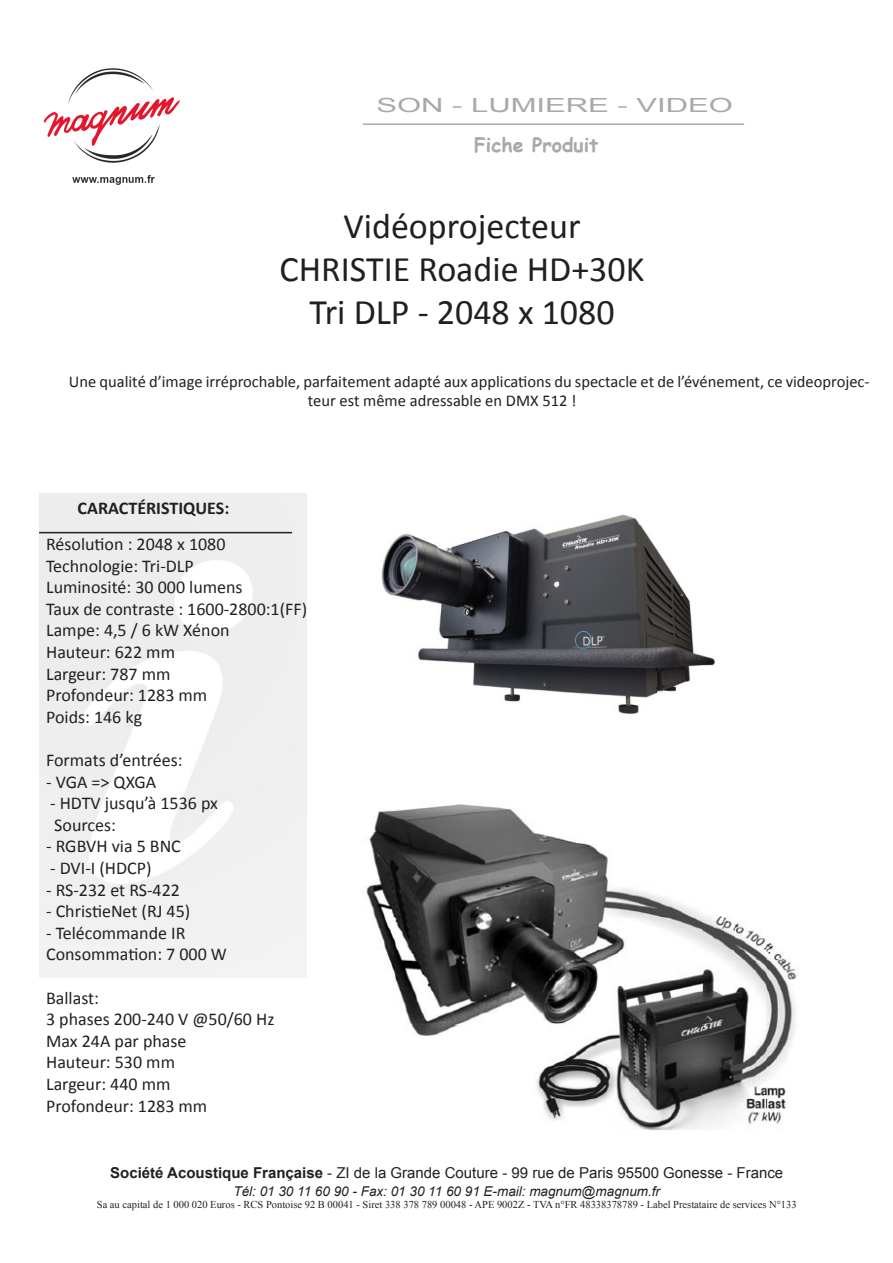
<style>
.page{position:relative;width:893px;height:1263px;background:#fff}
.page>*{position:absolute;margin:0;border:0;box-sizing:border-box;transform-origin:0 0}
.t1{font:36px "Calibri";color:#231f20}
.t2{font:19.5px "Arial";color:#a8a9ad;scale:1.59 1}
.t3{font:700 19.5px "Comic Sans MS";color:#a8a9ad}
.t4{font:18px "Calibri";color:#231f20}
.t5{font:700 18px "Calibri";color:#231f20}
.t6{font:16.5px/19.8px "Calibri";color:#231f20}
.t7{font:15px "Arial";color:#231f20}
.t8{font:italic 13.5px "Arial";color:#231f20}
.t9{font:10.5px "Times New Roman";color:#231f20}
.s1{font-weight:700}
</style>
<div class="page">
<hr style="left:363px;top:123px;width:381px;height:2px;background:#a8a9ad">
<img style="left:43px;top:68px;width:137px;height:117px">
<hr style="left:39px;top:532px;width:253px;height:1px;background:#231f20">
<img style="left:381px;top:514px;width:334px;height:200px">
<img style="left:366px;top:804px;width:431px;height:326px">
<p class="t2" style="left:376px;top:92px;width:226px">SON - LUMIERE - VIDEO</p>
<p class="t3" style="left:474px;top:130px;width:126px">Fiche Produit</p>
<p class="t1" style="left:343px;top:203px;width:239px">Vidéoprojecteur</p>
<p class="t1" style="left:280px;top:246px;width:366px">CHRISTIE Roadie HD+30K</p>
<p class="t1" style="left:309px;top:289px;width:307px">Tri DLP - 2048 x 1080</p>
<p class="t6" style="left:308px;top:371px;width:563px;text-indent:-239px">Une qualité d’image irréprochable, parfaitement adapté aux applications du spectacle et de l’événement, ce videoprojec&shy;teur est même adressable en DMX 512 !</p>
<p class="t5" style="left:78px;top:497px;width:153px">CARACTÉRISTIQUES:</p>
<p class="t4" style="left:46px;top:533px;width:181px">Résolution : 2048 x 1080</p>
<p class="t4" style="left:46px;top:554px;width:149px">Technologie: Tri-DLP</p>
<p class="t4" style="left:46px;top:576px;width:198px">Luminosité: 30 000 lumens</p>
<p class="t4" style="left:46px;top:597px;width:263px">Taux de contraste : 1600-2800:1(FF)</p>
<p class="t4" style="left:46px;top:619px;width:185px">Lampe: 4,5 / 6 kW Xénon</p>
<p class="t4" style="left:46px;top:641px;width:130px">Hauteur: 622 mm</p>
<p class="t4" style="left:46px;top:662px;width:126px">Largeur: 787 mm</p>
<p class="t4" style="left:46px;top:684px;width:163px">Profondeur: 1283 mm</p>
<p class="t4" style="left:46px;top:705px;width:98px">Poids: 146 kg</p>
<p class="t4" style="left:46px;top:749px;width:138px">Formats d’entrées:</p>
<p class="t4" style="left:46px;top:770px;width:112px">- VGA =&gt; QXGA</p>
<p class="t4" style="left:50px;top:792px;width:169px">- HDTV jusqu’à 1536 px</p>
<p class="t4" style="left:54px;top:813px;width:63px">Sources:</p>
<p class="t4" style="left:46px;top:835px;width:136px">- RGBVH via 5 BNC</p>
<p class="t4" style="left:50px;top:857px;width:103px">- DVI-I (HDCP)</p>
<p class="t4" style="left:46px;top:878px;width:135px">- RS-232 et RS-422</p>
<p class="t4" style="left:46px;top:900px;width:146px">- ChristieNet (RJ 45)</p>
<p class="t4" style="left:46px;top:921px;width:141px">- Telécommande IR</p>
<p class="t4" style="left:46px;top:943px;width:182px">Consommation: 7 000 W</p>
<p class="t4" style="left:46px;top:986px;width:54px">Ballast:</p>
<p class="t4" style="left:46px;top:1008px;width:230px">3 phases 200-240 V @50/60 Hz</p>
<p class="t4" style="left:46px;top:1029px;width:142px">Max 24A par phase</p>
<p class="t4" style="left:46px;top:1051px;width:130px">Hauteur: 530 mm</p>
<p class="t4" style="left:46px;top:1073px;width:126px">Largeur: 440 mm</p>
<p class="t4" style="left:46px;top:1094px;width:163px">Profondeur: 1283 mm</p>
<p class="t7" style="left:110px;top:1162px;width:675px"><span class="s1">Société Acoustique Française</span> - ZI de la Grande Couture - 99 rue de Paris 95500 Gonesse - France</p>
<p class="t8" style="left:233px;top:1182px;width:428px">Tél: 01 30 11 60 90 - Fax: 01 30 11 60 91 E-mail: magnum@magnum.fr</p>
<p class="t9" style="left:97px;top:1197px;width:701px">Sa au capital de 1 000 020 Euros - RCS Pontoise 92 B 00041 - Siret 338 378 789 00048 - APE 9002Z - TVA n°FR 48338378789 - Label Prestataire de services N°133</p>
</div>
